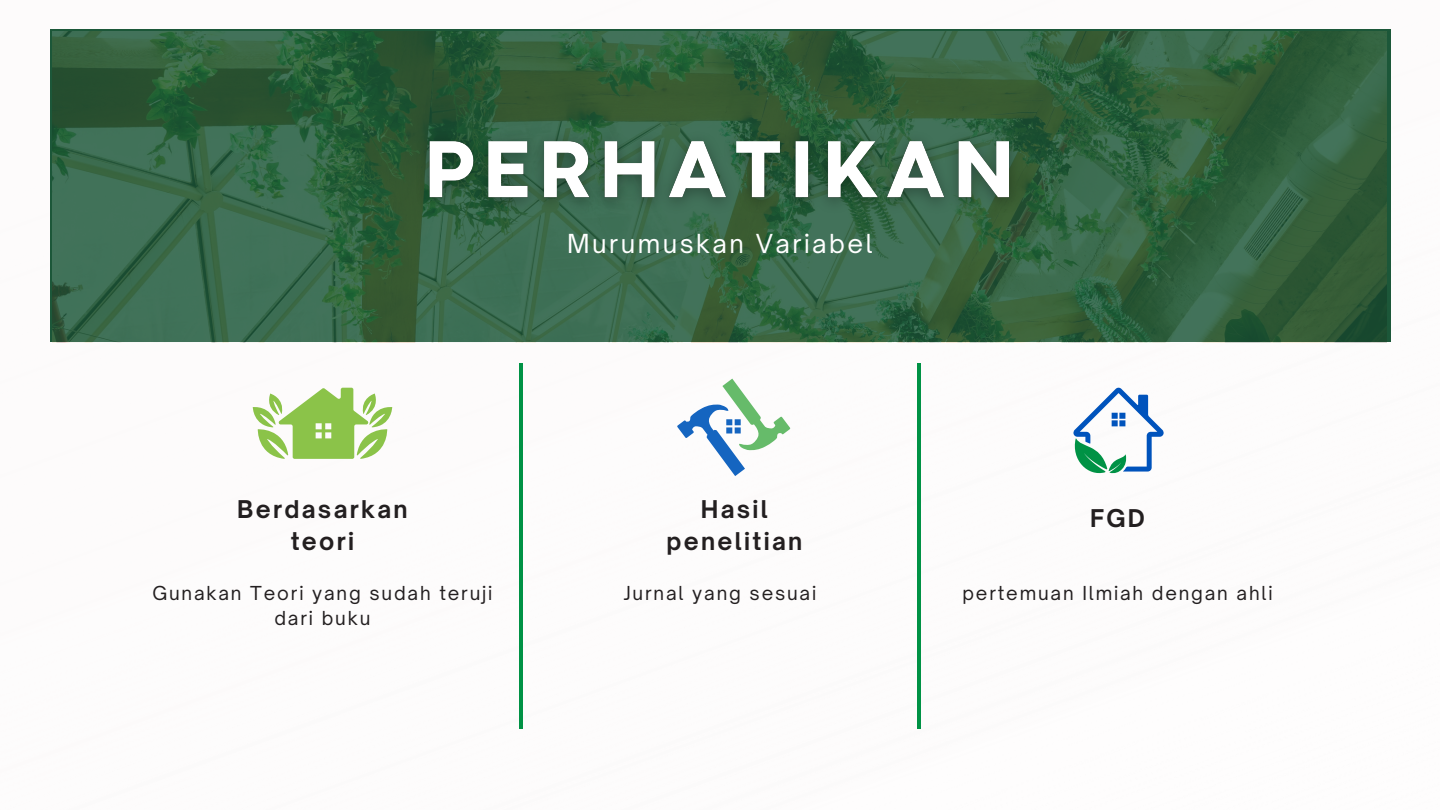
<style>
.page{position:relative;width:1440px;height:810px;background:#fff}
.page>*{position:absolute;margin:0;border:0;box-sizing:border-box;transform-origin:0 0}
.t1{font:25.1px "Open Sauce One";letter-spacing:.1em;color:#fff}
.t2{font:700 23.4px/32px "Open Sauce One";letter-spacing:.1em;color:#231f20;text-align:center}
.t3{font:18.4px/24.8px "Open Sauce One";letter-spacing:.1em;color:#231f20;text-align:center}
</style>
<div class="page">
<svg style="left:253px;top:388px;width:139px;height:71px"></svg>
<svg style="left:1073px;top:388px;width:91px;height:86px"></svg>
<svg style="left:677px;top:379px;width:113px;height:97px"></svg>
<img style="left:53px;top:31px;width:1333px;height:311px">
<hr style="left:519px;top:364px;width:4px;height:365px;background:#009245">
<img style="left:408px;top:124px;width:622px;height:97px">
<hr style="left:917px;top:364px;width:4px;height:365px;background:#009245">
<p class="t1" style="left:567px;top:228px;width:307px">Murumuskan Variabel</p>
<p class="t2" style="left:666px;top:494px;width:137px">Hasil penelitian</p>
<p class="t2" style="left:237px;top:494px;width:172px">Berdasarkan teori</p>
<p class="t2" style="left:1090px;top:502px;width:56px">FGD</p>
<p class="t3" style="left:152px;top:581px;width:341px">Gunakan Teori yang sudah teruji dari buku</p>
<p class="t3" style="left:624px;top:581px;width:194px">Jurnal yang sesuai</p>
<p class="t3" style="left:962px;top:581px;width:312px">pertemuan Ilmiah dengan ahli</p>
</div>
